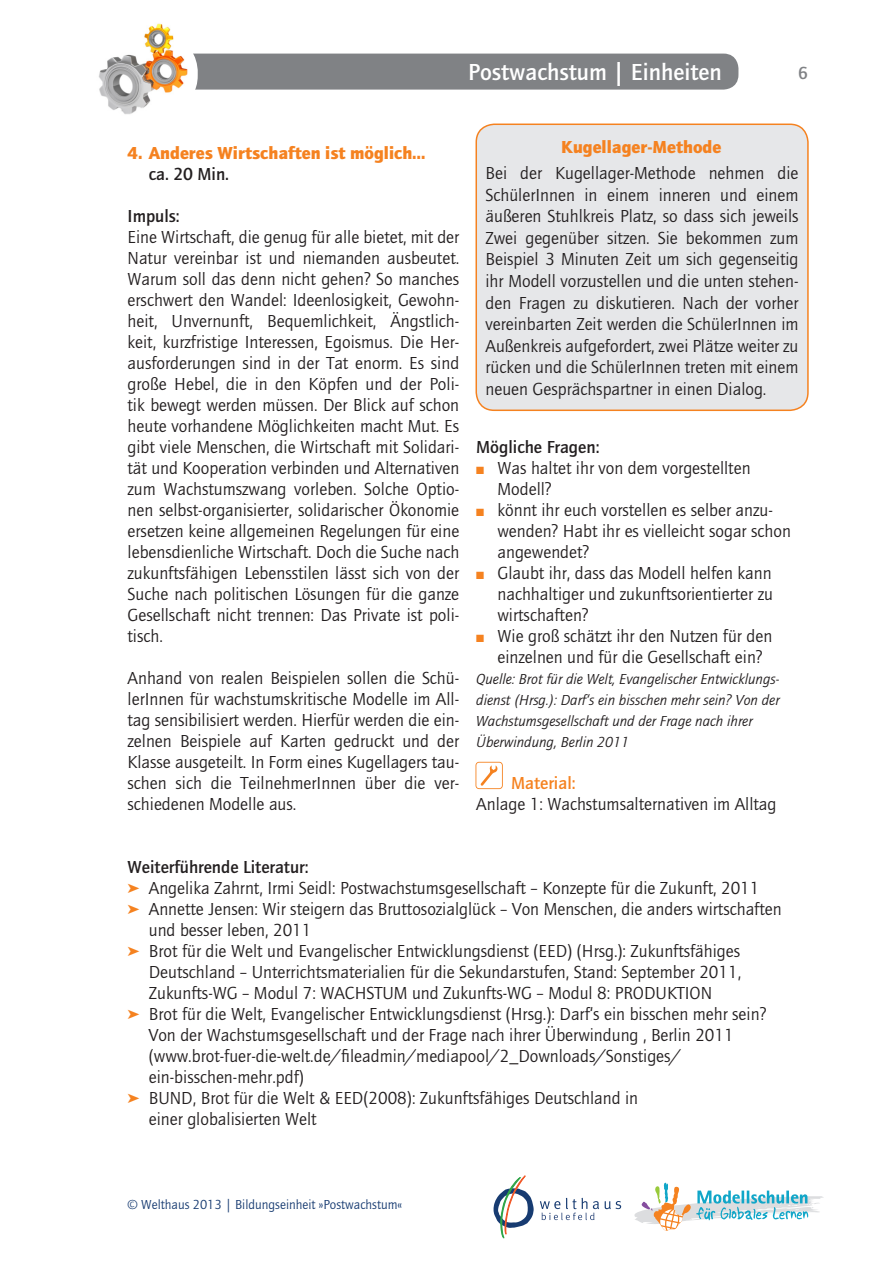
<style>
.page{position:relative;width:893px;height:1263px;background:#fff}
.page>*{position:absolute;margin:0;border:0;box-sizing:border-box;transform-origin:0 0}
.t1{font:700 24px "Quay";color:#fff}
.t2{font:18px/21px "Quay";color:#231f20;text-align:justify}
.t3{font:700 18px "Quay";color:#231f20}
.t4{font:800 18px "Quay";color:#f58220}
.t5{font:700 18px "Quay";color:#f58220}
.t6{font:700 18px "Quay";color:#808285}
.t7{font:italic 15px/21px "Ouay";color:#231f20}
.t8{font:13.5px "Quay";color:#173b71}
.s1{color:#f58220}
</style>
<div class="page">
<div style="left:72px;top:54px;width:666px;height:36px;background:#808285;border-radius:15px"></div>
<svg style="left:72px;top:53px;width:126px;height:37px"></svg>
<img style="left:95px;top:23px;width:97px;height:91px">
<svg style="left:475px;top:762px;width:28px;height:27px"></svg>
<div style="left:476px;top:124px;width:332px;height:286px;background:#e6e7e9;border-radius:18px"></div>
<div style="left:475px;top:124px;width:334px;height:287px;border:2px solid #f58220;border-radius:18px"></div>
<svg style="left:540px;top:1198px;width:59px;height:22px"></svg>
<svg style="left:605px;top:1182px;width:219px;height:49px"></svg>
<svg style="left:493px;top:1175px;width:41px;height:63px"></svg>
<h1 class="t1" style="left:468px;top:58px;width:255px">Postwachstum | Einheiten</h1>
<p class="t6" style="left:798px;top:63px;width:11px">6</p>
<p class="t4" style="left:128px;top:142px;width:300px">4. Anderes Wirtschaften ist möglich…</p>
<p class="t3" style="left:149px;top:164px;width:82px">ca. 20 Min.</p>
<p class="t3" style="left:128px;top:206px;width:54px">Impuls:</p>
<p class="t2" style="left:128px;top:227px;width:333px">Eine Wirtschaft, die genug für alle bietet, mit der Natur vereinbar ist und niemanden ausbeutet.<br>Warum soll das denn nicht gehen? So manches erschwert den Wandel: Ideenlosigkeit, Gewohn&shy;heit, Unvernunft, Bequemlichkeit, Ängstlich&shy;keit, kurzfristige Interessen, Egoismus. Die Her&shy;ausforderungen sind in der Tat enorm. Es sind große Hebel, die in den Köpfen und der Poli&shy;tik bewegt werden müssen. Der Blick auf schon heute vorhandene Möglichkeiten macht Mut. Es gibt viele Menschen, die Wirtschaft mit Solidari&shy;tät und Kooperation verbinden und Alternativen zum Wachstumszwang vorleben. Solche Optio&shy;nen selbst-organisierter, solidarischer Ökonomie ersetzen keine allgemeinen Regelungen für eine lebensdienliche Wirtschaft. Doch die Suche nach zukunftsfähigen Lebensstilen lässt sich von der Suche nach politischen Lösungen für die ganze Gesellschaft nicht trennen: Das Private ist poli&shy;tisch.</p>
<p class="t2" style="left:128px;top:668px;width:333px">Anhand von realen Beispielen sollen die Schü&shy;lerInnen für wachstumskritische Modelle im All&shy;tag sensibilisiert werden. Hierfür werden die ein&shy;zelnen Beispiele auf Karten gedruckt und der Klasse ausgeteilt. In Form eines Kugellagers tau&shy;schen sich die TeilnehmerInnen über die ver&shy;schiedenen Modelle aus.</p>
<p class="t4" style="left:561px;top:136px;width:162px">Kugellager-Methode</p>
<p class="t2" style="left:485px;top:162px;width:315px;line-height:21.6px">Bei der Kugellager-Methode nehmen die SchülerInnen in einem inneren und einem äußeren Stuhlkreis Platz, so dass sich jeweils Zwei gegenüber sitzen. Sie bekommen zum Beispiel 3 Minuten Zeit um sich gegenseitig ihr Modell vorzustellen und die unten stehen&shy;den Fragen zu diskutieren. Nach der vorher vereinbarten Zeit werden die SchülerInnen im Außenkreis aufgefordert, zwei Plätze weiter zu rücken und die SchülerInnen treten mit einem neuen Gesprächspartner in einen Dialog.</p>
<p class="t3" style="left:476px;top:437px;width:125px">Mögliche Fragen:</p>
<p class="t2" style="left:497px;top:458px;width:255px;text-indent:-21px"><span class="s1">■</span> Was haltet ihr von dem vorgestellten<br>Modell?</p>
<p class="t2" style="left:497px;top:500px;width:295px;text-align:left;text-indent:-21px"><span class="s1">■</span> könnt ihr euch vorstellen es selber anzu&shy;wenden? Habt ihr es vielleicht sogar schon angewendet?</p>
<p class="t2" style="left:497px;top:563px;width:277px;text-indent:-21px"><span class="s1">■</span> Glaubt ihr, dass das Modell helfen kann nachhaltiger und zukunftsorientierter zu wirtschaften?</p>
<p class="t2" style="left:497px;top:626px;width:276px;text-indent:-21px"><span class="s1">■</span> Wie groß schätzt ihr den Nutzen für den einzelnen und für die Gesellschaft ein?</p>
<p class="t7" style="left:476px;top:669px;width:305px">Quelle: Brot für die Welt, Evangelischer Entwicklungs&shy;dienst (Hrsg.): Darf‘s ein bisschen mehr sein? Von der Wachstumsgesellschaft und der Frage nach ihrer Überwindung, Berlin 2011</p>
<p class="t5" style="left:511px;top:773px;width:66px">Material:</p>
<p class="t2" style="left:476px;top:794px;width:302px">Anlage 1: Wachstumsalternativen im Alltag</p>
<p class="t3" style="left:128px;top:857px;width:182px">Weiterführende Literatur:</p>
<p class="t2" style="left:128px;top:878px;width:633px"><span class="s1">➤</span> Angelika Zahrnt, Irmi Seidl: Postwachstumsgesellschaft – Konzepte für die Zukunft, 2011</p>
<p class="t2" style="left:128px;top:899px;width:656px"><span class="s1">➤</span> Annette Jensen: Wir steigern das Bruttosozialglück – Von Menschen, die anders wirtschaften</p>
<p class="t2" style="left:149px;top:920px;width:164px">und besser leben, 2011</p>
<p class="t2" style="left:128px;top:941px;width:614px"><span class="s1">➤</span> Brot für die Welt und Evangelischer Entwicklungsdienst (EED) (Hrsg.): Zukunftsfähiges</p>
<p class="t2" style="left:149px;top:962px;width:594px">Deutschland – Unterrichtsmaterialien für die Sekundarstufen, Stand: September 2011,</p>
<p class="t2" style="left:149px;top:983px;width:565px">Zukunfts-WG – Modul 7: WACHSTUM und Zukunfts-WG – Modul 8: PRODUKTION</p>
<p class="t2" style="left:128px;top:1004px;width:640px"><span class="s1">➤</span> Brot für die Welt, Evangelischer Entwicklungsdienst (Hrsg.): Darf‘s ein bisschen mehr sein?</p>
<p class="t2" style="left:149px;top:1025px;width:586px">Von der Wachstumsgesellschaft und der Frage nach ihrer Überwindung , Berlin 2011</p>
<p class="t2" style="left:149px;top:1046px;width:534px">(www.brot-fuer-die-welt.de/fileadmin/mediapool/2_Downloads/Sonstiges/</p>
<p class="t2" style="left:149px;top:1067px;width:157px">ein-bisschen-mehr.pdf)</p>
<p class="t2" style="left:128px;top:1088px;width:512px"><span class="s1">➤</span> BUND, Brot für die Welt &amp; EED(2008): Zukunftsfähiges Deutschland in</p>
<p class="t2" style="left:149px;top:1109px;width:169px">einer globalisierten Welt</p>
<p class="t8" style="left:128px;top:1197px;width:276px">© Welthaus 2013 | Bildungseinheit »Postwachstum«</p>
</div>
